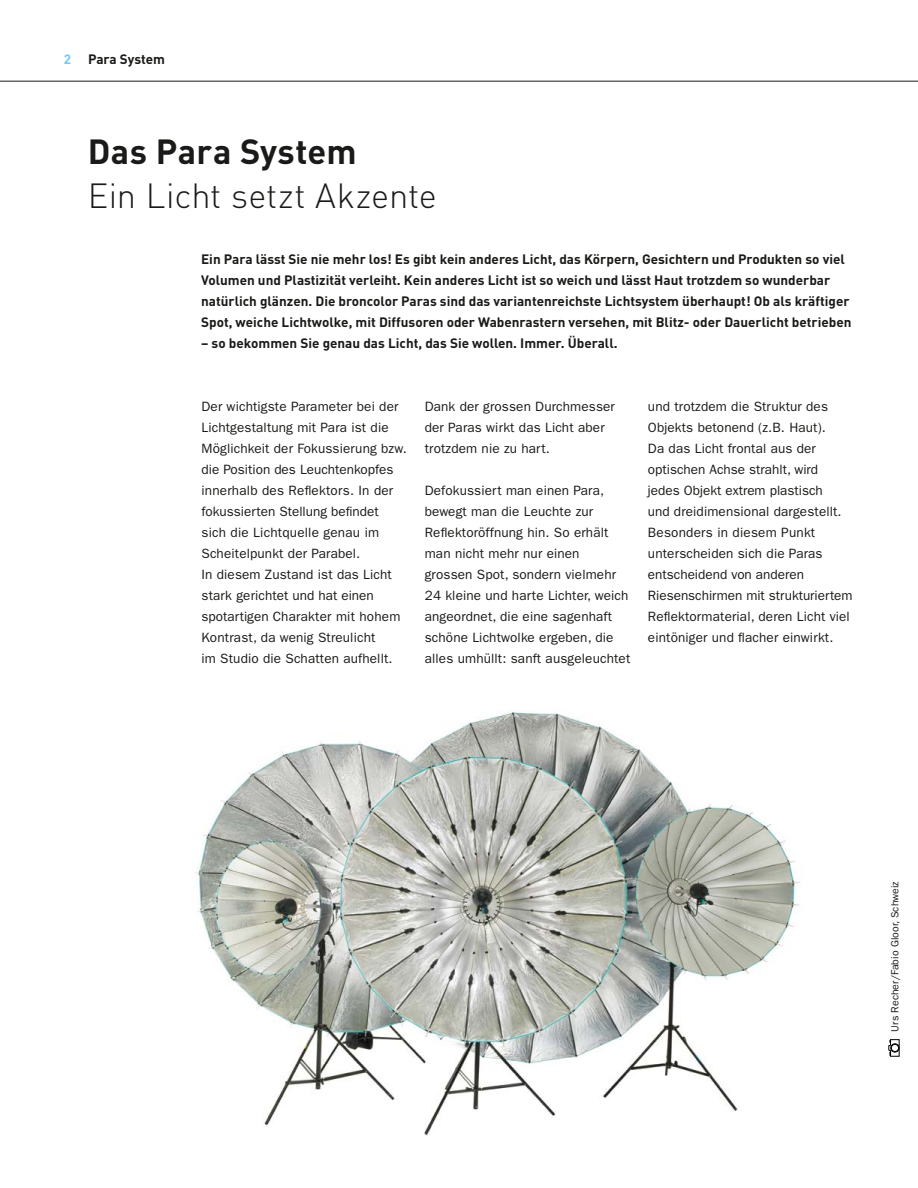
<style>
.page{position:relative;width:918px;height:1188px;background:#fff}
.page>*{position:absolute;margin:0;border:0;box-sizing:border-box;transform-origin:0 0}
.t1{font:300 34.5px "DINOT";color:#1a1a18}
.t2{font:700 34.5px "DINOT";letter-spacing:.01em;color:#1a1a18}
.t3{font:13.5px/21px "ITC Franklin Gothic Std";letter-spacing:.01em;color:#1a1a18}
.t4{font:700 13.5px/21px "DINOT";color:#1a1a18}
.t5{font:700 13.5px "DINOT";color:#70caf3}
.t6{font:10.5px "ITC Franklin Gothic Std";letter-spacing:.005em;color:#1a1a18}
</style>
<div class="page">
<img style="left:195px;top:712px;width:605px;height:424px">
<svg style="left:889px;top:1039px;width:10px;height:18px"></svg>
<hr style="left:0;top:81px;width:918px;height:1px;background:#1a1a18">
<p class="t5" style="left:64px;top:50px;width:9px">2</p>
<p class="t4" style="left:88px;top:48px;width:79px">Para System</p>
<h1 class="t2" style="left:88px;top:128px;width:271px">Das Para System</h1>
<h1 class="t1" style="left:88px;top:172px;width:351px">Ein Licht setzt Akzente</h1>
<p class="t4" style="left:201px;top:248px;width:652px">Ein Para lässt Sie nie mehr los! Es gibt kein anderes Licht, das Körpern, Gesichtern und Produkten so viel Volumen und Plastizität verleiht. Kein anderes Licht ist so weich und lässt Haut trotzdem so wunderbar natürlich glänzen. Die broncolor Paras sind das variantenreichste Lichtsystem überhaupt! Ob als kräftiger Spot, weiche Lichtwolke, mit Diffusoren oder Wabenrastern versehen, mit Blitz- oder Dauerlicht betrieben</p>
<p class="t4" style="left:201px;top:332px;width:418px">– so bekommen Sie genau das Licht, das Sie wollen. Immer. Überall.</p>
<p class="t3" style="left:202px;top:396px;width:207px">Der wichtigste Parameter bei der<br>Lichtgestaltung mit Para ist die<br>Möglichkeit der Fokussierung bzw. die Position des Leuchtenkopfes innerhalb des Reflektors. In der fokussierten Stellung befindet sich die Lichtquelle genau im<br>Scheitelpunkt der Parabel.<br>In diesem Zustand ist das Licht stark gerichtet und hat einen spotartigen Charakter mit hohem<br>Kontrast, da wenig Streulicht<br>im Studio die Schatten aufhellt.</p>
<p class="t3" style="left:425px;top:396px;width:192px">Dank der grossen Durchmesser der Paras wirkt das Licht aber trotzdem nie zu hart.</p>
<p class="t3" style="left:425px;top:480px;width:207px">Defokussiert man einen Para, bewegt man die Leuchte zur<br>Reflektoröffnung hin. So erhält man nicht mehr nur einen grossen Spot, sondern vielmehr<br>24 kleine und harte Lichter, weich angeordnet, die eine sagenhaft schöne Lichtwolke ergeben, die alles umhüllt: sanft ausgeleuchtet</p>
<p class="t3" style="left:648px;top:396px;width:206px">und trotzdem die Struktur des<br>Objekts betonend (z.B. Haut).<br>Da das Licht frontal aus der optischen Achse strahlt, wird jedes Objekt extrem plastisch<br>und dreidimensional dargestellt.<br>Besonders in diesem Punkt unterscheiden sich die Paras entscheidend von anderen<br>Riesenschirmen mit strukturiertem<br>Reflektormaterial, deren Licht viel eintöniger und flacher einwirkt.</p>
<p class="t6" style="left:889px;top:1032px;width:152px;rotate:-90deg">Urs Recher/Fabio Gloor, Schweiz</p>
</div>
